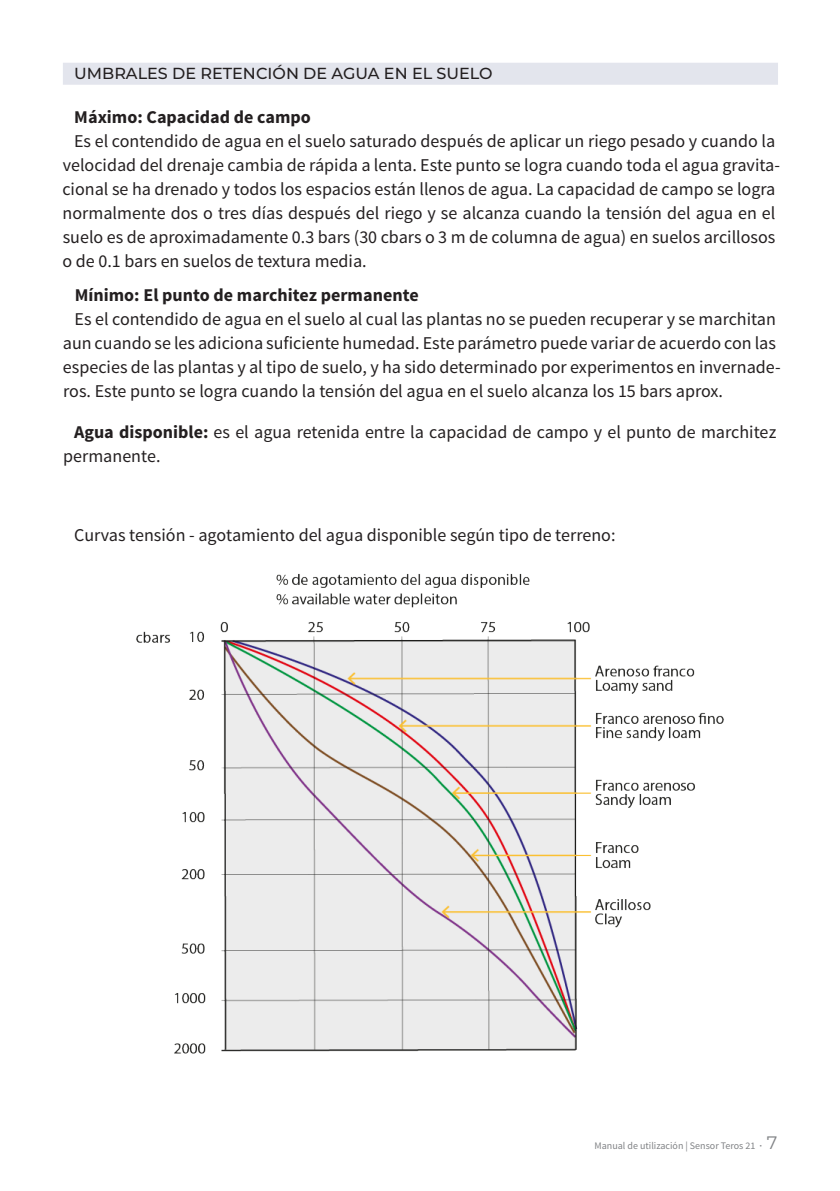
<style>
.page{position:relative;width:840px;height:1191px;background:#fff}
.page>*{position:absolute;margin:0;border:0;box-sizing:border-box;transform-origin:0 0}
.t1{font:18px/24px "Source Sans Pro";color:#231f20}
.t2{font:700 18px "Source Sans Pro";color:#231f20}
.t3{font:500 16px "Montserrat";color:#231f20}
.t4{font:10px "Source Sans Pro";color:#808285}
.s1{font-weight:700}
.s2{font-weight:600}
.s3{font-family:"Montserrat";font-size:18px}
</style>
<div class="page">
<img style="left:136px;top:574px;width:588px;height:480px">
<div style="left:63px;top:63px;width:714px;height:22px;background:#e3e5ed"></div>
<p class="t3" style="left:74px;top:62px;width:419px">UMBRALES DE RETENCIÓN DE AGUA EN EL SUELO</p>
<p class="t2" style="left:74px;top:105px;width:238px">Máximo: Capacidad de campo</p>
<p class="t1" style="left:62px;top:129px;width:718px;text-indent:12px">Es el contendido de agua en el suelo saturado después de aplicar un riego pesado y cuando la velocidad del drenaje cambia de rápida a lenta. Este punto se logra cuando toda el agua gravita&shy;cional se ha drenado y todos los espacios están llenos de agua. La capacidad de campo se logra normalmente dos o tres días después del riego y se alcanza cuando la tensión del agua en el suelo es de aproximadamente 0.3 bars (30 cbars o 3 m de columna de agua) en suelos arcillosos o de 0.1 bars en suelos de textura media.</p>
<p class="t2" style="left:75px;top:283px;width:345px">Mínimo: El punto de marchitez permanente</p>
<p class="t1" style="left:63px;top:307px;width:719px;text-indent:12px">Es el contendido de agua en el suelo al cual las plantas no se pueden recuperar y se marchitan aun cuando se les adiciona suficiente humedad. Este parámetro puede variar de acuerdo con las especies de las plantas y al tipo de suelo, y ha sido determinado por experimentos en invernade&shy;ros. Este punto se logra cuando la tensión del agua en el suelo alcanza los 15 bars aprox.</p>
<p class="t1" style="left:63px;top:420px;width:714px;text-indent:11px"><span class="s1">Agua disponible:</span> es el agua retenida entre la capacidad de campo y el punto de marchitez permanente.</p>
<p class="t1" style="left:74px;top:523px;width:542px">Curvas tensión - agotamiento del agua disponible según tipo de terreno:</p>
<p class="t4" style="left:594px;top:1139px;width:184px">Manual de utilización | Sensor Teros 21 <span class="s2">·</span> <span class="s3">7</span></p>
</div>
